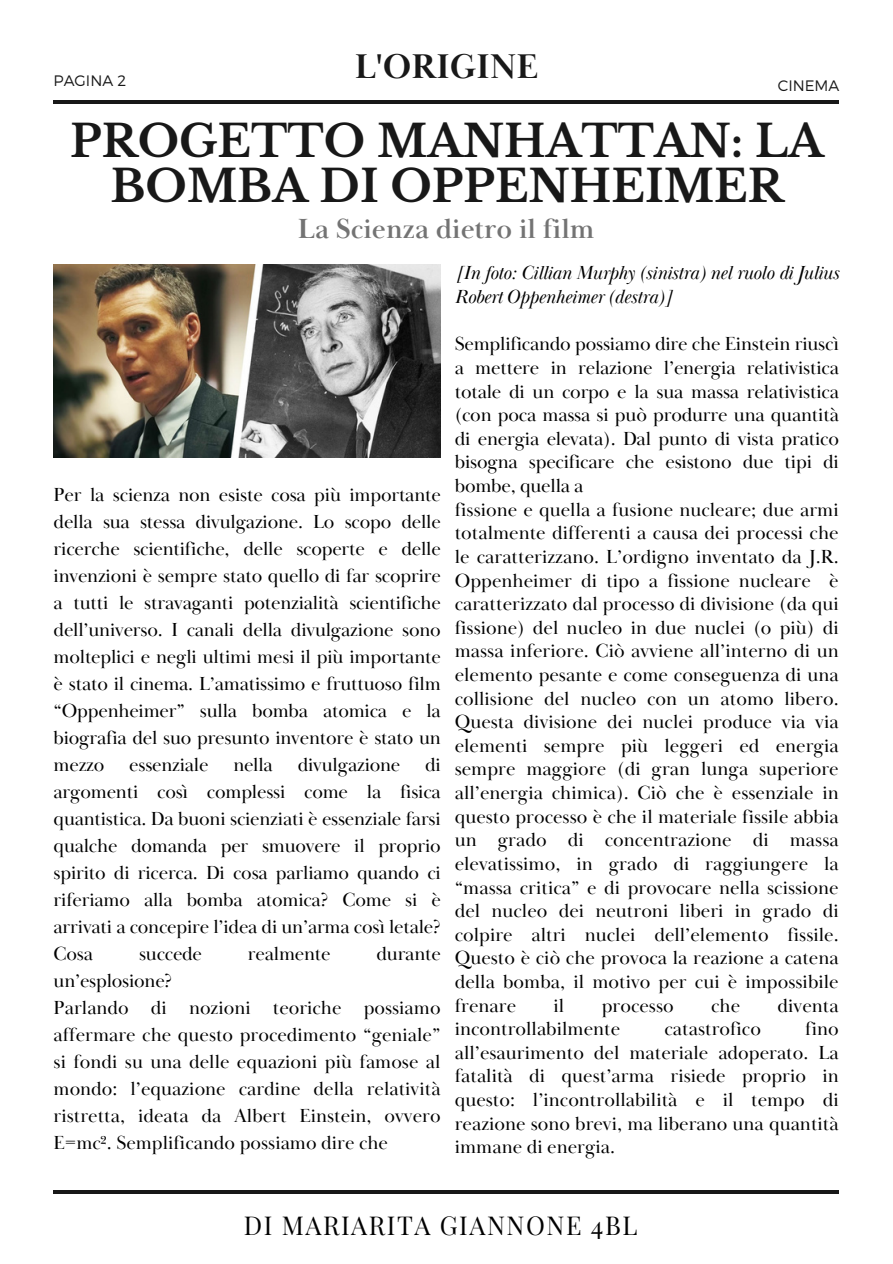
<style>
.page{position:relative;width:893px;height:1264px;background:#fff}
.page>*{position:absolute;margin:0;border:0;box-sizing:border-box;transform-origin:0 0}
.t1{font:700 43.95px/45px "Libre Baskerville";color:#181818;text-align:center}
.t2{font:700 35.25px "Baskerville Display PT";color:#181818}
.t3{font:700 28.5px "Baskerville Display PT";color:#737373}
.t4{font:25.5px "Playfair Display";letter-spacing:.06em;color:#000}
.t5{font:19.5px/23.5px "Baskerville Display PT";letter-spacing:-.01em;color:#000;text-align:justify}
.t6{font:italic 19.5px/23.5px "Baskerville Display PT";letter-spacing:-.01em;color:#000}
.t7{font:300 15.15px "Montserrat";color:#181818}
</style>
<div class="page">
<hr style="left:54px;top:101px;width:784px;height:3px;background:#181818">
<hr style="left:54px;top:1190px;width:784px;height:3px;background:#181818">
<img style="left:54px;top:264px;width:386px;height:194px">
<p class="t2" style="left:355px;top:45px;width:185px">L'ORIGINE</p>
<p class="t7" style="left:54px;top:71px;width:74px">PAGINA 2</p>
<p class="t7" style="left:777px;top:76px;width:63px">CINEMA</p>
<p class="t1" style="left:70px;top:119px;width:755px">PROGETTO MANHATTAN: LA<br>BOMBA DI OPPENHEIMER</p>
<p class="t3" style="left:298px;top:212px;width:298px">La Scienza dietro il film</p>
<p class="t5" style="left:54px;top:481px;width:389px;line-height:27px">Per la scienza non esiste cosa più importante della sua stessa divulgazione. Lo scopo delle ricerche scientifiche, delle scoperte e delle invenzioni è sempre stato quello di far scoprire a tutti le stravaganti potenzialità scientifiche dell’universo. I canali della divulgazione sono molteplici e negli ultimi mesi il più importante è stato il cinema. L’amatissimo e fruttuoso film “Oppenheimer” sulla bomba atomica e la biografia del suo presunto inventore è stato un mezzo</p>
<p class="t5" style="left:54px;top:751px;width:389px;line-height:27px;text-indent:371px">di argomenti così complessi come la fisica quantistica. Da buoni scienziati è essenziale farsi qualche domanda per smuovere il proprio spirito di ricerca. Di cosa parliamo quando ci riferiamo alla bomba atomica? Come si è arrivati a concepire l’idea di un’arma così letale?<br>Cosa</p>
<p class="t5" style="left:129px;top:753px;width:81px">essenziale</p>
<p class="t5" style="left:233px;top:753px;width:41px">nella</p>
<p class="t5" style="left:298px;top:753px;width:104px">divulgazione</p>
<p class="t5" style="left:139px;top:942px;width:64px">succede</p>
<p class="t5" style="left:248px;top:942px;width:84px">realmente</p>
<p class="t5" style="left:376px;top:942px;width:66px">durante</p>
<p class="t5" style="left:54px;top:969px;width:120px">un’esplosione?</p>
<p class="t5" style="left:54px;top:994px;width:388px;line-height:27px">Parlando di nozioni teoriche possiamo affermare che questo procedimento “geniale” si fondi su una delle equazioni più famose al mondo: l’equazione cardine della relatività ristretta, ideata da Albert Einstein, ovvero E=mc². Semplificando possiamo dire che</p>
<p class="t6" style="left:454px;top:262px;width:385px">[In foto: Cillian Murphy (sinistra) nel ruolo di Julius<br>Robert Oppenheimer (destra)]</p>
<p class="t5" style="left:454px;top:333px;width:385px">Semplificando possiamo dire che Einstein riuscì a mettere in relazione l’energia relativistica totale di un corpo e la sua massa relativistica (con poca massa si può produrre una quantità di energia elevata). Dal punto di vista pratico bisogna specificare che esistono due tipi di bombe, quella a</p>
<p class="t5" style="left:454px;top:498px;width:385px">fissione e quella a fusione nucleare; due armi totalmente differenti a causa dei processi che le caratterizzano. L’ordigno inventato da J.R.<br>Oppenheimer di tipo a fissione nucleare è caratterizzato dal processo di divisione (da qui fissione) del nucleo in due nuclei (o più) di massa inferiore. Ciò avviene all’interno di un elemento pesante e come conseguenza di una collisione del nucleo con un atomo libero.<br>Questa divisione dei nuclei produce via via elementi sempre più leggeri ed energia sempre maggiore (di gran lunga superiore all’energia chimica). Ciò che è essenziale in questo processo è che il materiale fissile abbia un grado di concentrazione di massa elevatissimo, in grado di raggiungere la “massa critica” e di provocare nella scissione del nucleo dei neutroni liberi in grado di colpire altri nuclei dell’elemento fissile.<br>Questo è ciò che provoca la reazione a catena della bomba, il motivo per cui è impossibile frenare</p>
<p class="t5" style="left:553px;top:994px;width:12px">il</p>
<p class="t5" style="left:601px;top:994px;width:73px">processo</p>
<p class="t5" style="left:711px;top:994px;width:31px">che</p>
<p class="t5" style="left:777px;top:994px;width:63px">diventa</p>
<p class="t5" style="left:454px;top:1017px;width:167px">incontrollabilmente</p>
<p class="t5" style="left:664px;top:1017px;width:98px">catastrofico</p>
<p class="t5" style="left:454px;top:1017px;width:385px;text-indent:350px">fino all’esaurimento del materiale adoperato. La fatalità di quest’arma risiede proprio in questo: l’incontrollabilità e il tempo di reazione sono brevi, ma liberano una quantità immane di energia.</p>
<p class="t4" style="left:244px;top:1207px;width:395px">DI MARIARITA GIANNONE 4BL</p>
</div>
